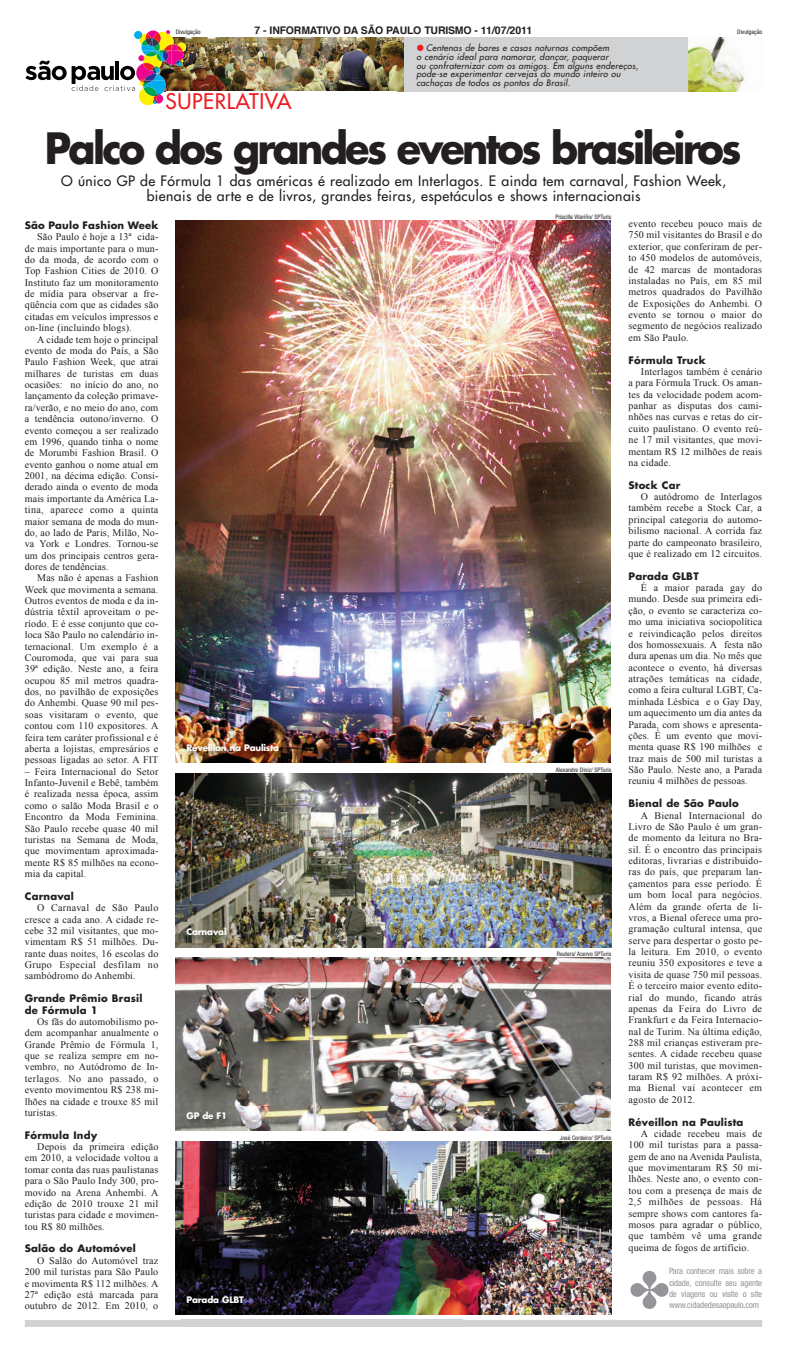
<style>
.page{position:relative;width:787px;height:1357px;background:#fff}
.page>*{position:absolute;margin:0;border:0;box-sizing:border-box;transform-origin:0 0}
.t1{font:700 42px "Futura Std";letter-spacing:-.07em;color:#231f20;scale:.95 1}
.t2{font:500 21px "Futura Std";letter-spacing:.03em;color:#ee1d23}
.t3{font:500 14px/15.8px "Futura Std";letter-spacing:.03em;color:#231f20;text-align:center}
.t4{font:700 10.5px "Helvetica";letter-spacing:-.015em;color:#231f20}
.t5{font:10.06px/11.4px "Times New Roman";letter-spacing:.015em;color:#231f20;text-align:justify}
.t6{font:700 10.06px/11.4px "Futura Std";letter-spacing:.02em;color:#231f20}
.t7{font:italic 500 8.75px/8.8px "Futura Std";letter-spacing:.03em;color:#231f20}
.t8{font:condensed 8.75px/11.4px "Helvetica Neue LT Std";letter-spacing:-.015em;color:#939598;text-align:justify}
.t9{font:700 8.75px "Futura Std";letter-spacing:-.02em;color:#fff}
.t10{font:condensed 6.12px "Helvetica Neue LT Std";color:#231f20}
</style>
<div class="page">
<div style="left:158px;top:37px;width:603px;height:55px;background:#d1d2d4"></div>
<img style="left:186px;top:37px;width:218px;height:54px">
<div style="left:25px;top:1320px;width:736px;height:7px;background:#d1d2d4"></div>
<img style="left:25px;top:30px;width:161px;height:75px">
<img style="left:688px;top:37px;width:73px;height:55px">
<div style="left:165px;top:92px;width:231px;height:27px;background:#fff"></div>
<img style="left:176px;top:1141px;width:435px;height:174px">
<img style="left:176px;top:221px;width:434px;height:542px">
<img style="left:176px;top:957px;width:434px;height:173px">
<img style="left:176px;top:773px;width:435px;height:174px">
<img style="left:181px;top:738px;width:281px;height:37px">
<img style="left:181px;top:922px;width:281px;height:37px">
<img style="left:181px;top:1106px;width:281px;height:37px">
<img style="left:181px;top:1290px;width:281px;height:30px">
<p class="t4" style="left:254px;top:26px;width:279px">7 - INFORMATIVO DA SÃO PAULO TURISMO - 11/07/2011</p>
<p class="t10" style="left:176px;top:30px;width:26px">Divulgação</p>
<p class="t10" style="left:737px;top:30px;width:26px">Divulgação</p>
<p class="t7" style="left:416px;top:44px;width:223px;text-indent:10px">Centenas de bares e casas noturnas compõem<br>o cenário ideal para namorar, dançar, paquerar<br>ou confraternizar com os amigos. Em alguns endereços, pode-se experimentar cervejas do mundo inteiro ou cachaças de todos os pontos do Brasil.</p>
<h2 class="t2" style="left:165px;top:91px;width:127px">SUPERLATIVA</h2>
<h1 class="t1" style="left:45px;top:129px;width:734px">Palco dos grandes eventos brasileiros</h1>
<h3 class="t3" style="left:61px;top:174px;width:666px">O único GP de Fórmula 1 das américas é realizado em Interlagos. E ainda tem carnaval, Fashion Week, bienais de arte e de livros, grandes feiras, espetáculos e shows internacionais</h3>
<p class="t6" style="left:25px;top:220px;width:135px">São Paulo Fashion Week</p>
<p class="t5" style="left:25px;top:231px;width:135px;text-indent:12px">São Paulo é hoje a 13ª cida&shy;de mais importante para o mun&shy;do da moda, de acordo com o Top Fashion Cities de 2010. O Instituto faz um monitoramento de mídia para observar a fre&shy;qüência com que as cidades são citadas em veículos impressos e on-line (incluindo blogs).</p>
<p class="t5" style="left:25px;top:333px;width:135px;text-indent:12px">A cidade tem hoje o principal evento de moda do País, a São Paulo Fashion Week, que atrai milhares de turistas em duas ocasiões: no início do ano, no lançamento da coleção primave&shy;ra/verão, e no meio do ano, com a tendência outono/inverno. O evento começou a ser realizado em 1996, quando tinha o nome de Morumbi Fashion Brasil. O evento ganhou o nome atual em 2001, na décima edição. Consi&shy;derado ainda o evento de moda mais importante da América La&shy;tina, aparece como a quinta maior semana de moda do mun&shy;do, ao lado de Paris, Milão, No&shy;va York e Londres. Tornou-se um dos principais centros gera&shy;dores de tendências.</p>
<p class="t5" style="left:25px;top:572px;width:135px;text-indent:12px">Mas não é apenas a Fashion Week que movimenta a semana.<br>Outros eventos de moda e da in&shy;dústria têxtil aproveitam o pe&shy;ríodo. E é esse conjunto que co&shy;loca São Paulo no calendário in&shy;ternacional. Um exemplo é a Couromoda, que vai para sua 39ª edição. Neste ano, a feira ocupou 85 mil metros quadra&shy;dos, no pavilhão de exposições do Anhembi. Quase 90 mil pes&shy;soas visitaram o evento, que contou com 110 expositores. A feira tem caráter profissional e é aberta a lojistas, empresários e pessoas ligadas ao setor. A FIT</p>
<p class="t5" style="left:25px;top:765px;width:135px">– Feira Internacional do Setor Infanto-Juvenil e Bebê, também é realizada nessa época, assim como o salão Moda Brasil e o Encontro da Moda Feminina.<br>São Paulo recebe quase 40 mil turistas na Semana de Moda, que movimentam aproximada&shy;mente R$ 85 milhões na econo&shy;mia da capital.</p>
<p class="t6" style="left:25px;top:891px;width:51px">Carnaval</p>
<p class="t5" style="left:25px;top:902px;width:135px;text-indent:12px">O Carnaval de São Paulo cresce a cada ano. A cidade re&shy;cebe 32 mil visitantes, que mo&shy;vimentam R$ 51 milhões. Du&shy;rante duas noites, 16 escolas do Grupo Especial desfilam no sambódromo do Anhembi.</p>
<p class="t6" style="left:25px;top:993px;width:119px">Grande Prêmio Brasil de Fórmula 1</p>
<p class="t5" style="left:25px;top:1016px;width:135px;text-indent:12px">Os fãs do automobilismo po&shy;dem acompanhar anualmente o Grande Prêmio de Fórmula 1, que se realiza sempre em no&shy;vembro, no Autódromo de In&shy;terlagos. No ano passado, o evento movimentou R$ 238 mi&shy;lhões na cidade e trouxe 85 mil turistas.</p>
<p class="t6" style="left:25px;top:1130px;width:74px">Fórmula Indy</p>
<p class="t5" style="left:25px;top:1141px;width:135px;text-indent:12px">Depois da primeira edição em 2010, a velocidade voltou a tomar conta das ruas paulistanas para o São Paulo Indy 300, pro&shy;movido na Arena Anhembi. A edição de 2010 trouxe 21 mil turistas para cidade e movimen&shy;tou R$ 80 milhões.</p>
<p class="t6" style="left:25px;top:1244px;width:113px">Salão do Automóvel</p>
<p class="t5" style="left:25px;top:1254px;width:135px;text-indent:12px">O Salão do Automóvel traz 200 mil turistas para São Paulo e movimenta R$ 112 milhões. A 27ª edição está marcada para outubro de 2012. Em 2010, o</p>
<p class="t9" style="left:186px;top:743px;width:94px">Réveillon na Paulista</p>
<p class="t9" style="left:186px;top:927px;width:42px">Carnaval</p>
<p class="t9" style="left:186px;top:1111px;width:42px">GP de F1</p>
<p class="t9" style="left:186px;top:1295px;width:59px">Parada GLBT</p>
<p class="t10" style="left:555px;top:214px;width:57px">Priscilla Vilariño/ SPTuris</p>
<p class="t10" style="left:555px;top:767px;width:57px">Alexandre Diniz/ SPTuris</p>
<p class="t10" style="left:556px;top:951px;width:56px">Reuters/ Acervo SPTuris</p>
<p class="t10" style="left:559px;top:1135px;width:53px">José Cordeiro/ SPTuris</p>
<p class="t5" style="left:628px;top:218px;width:135px">evento recebeu pouco mais de 750 mil visitantes do Brasil e do exterior, que conferiram de per&shy;to 450 modelos de automóveis, de 42 marcas de montadoras instaladas no País, em 85 mil metros quadrados do Pavilhão de Exposições do Anhembi. O evento se tornou o maior do segmento de negócios realizado em São Paulo.</p>
<p class="t6" style="left:628px;top:355px;width:79px">Fórmula Truck</p>
<p class="t5" style="left:628px;top:366px;width:135px;text-indent:12px">Interlagos também é cenário a para Fórmula Truck. Os aman&shy;tes da velocidade podem acom&shy;panhar as disputas dos cami&shy;nhões nas curvas e retas do cir&shy;cuito paulistano. O evento reú&shy;ne 17 mil visitantes, que movi&shy;mentam R$ 12 milhões de reais na cidade.</p>
<p class="t6" style="left:628px;top:480px;width:53px">Stock Car</p>
<p class="t5" style="left:628px;top:491px;width:135px;text-indent:12px">O autódromo de Interlagos também recebe a Stock Car, a principal categoria do automo&shy;bilismo nacional. A corrida faz parte do campeonato brasileiro, que é realizado em 12 circuitos.</p>
<p class="t6" style="left:628px;top:571px;width:72px">Parada GLBT</p>
<p class="t5" style="left:628px;top:582px;width:135px;text-indent:12px">É a maior parada gay do mundo. Desde sua primeira edi&shy;ção, o evento se caracteriza co&shy;mo uma iniciativa sociopolítica e reivindicação pelos direitos dos homossexuais. A festa não dura apenas um dia. No mês que acontece o evento, há diversas atrações temáticas na cidade, como a feira cultural LGBT, Ca&shy;minhada Lésbica e o Gay Day, um aquecimento um dia antes da Parada, com shows e apresenta&shy;ções. É um evento que movi&shy;menta quase R$ 190 milhões e traz mais de 500 mil turistas a São Paulo. Neste ano, a Parada reuniu 4 milhões de pessoas.</p>
<p class="t6" style="left:628px;top:798px;width:112px">Bienal de São Paulo</p>
<p class="t5" style="left:628px;top:809px;width:135px;text-indent:12px">A Bienal Internacional do Livro de São Paulo é um gran&shy;de momento da leitura no Bra&shy;sil. É o encontro das principais editoras, livrarias e distribuido&shy;ras do país, que preparam lan&shy;çamentos para esse período. É um bom local para negócios.<br>Além da grande oferta de li&shy;vros, a Bienal oferece uma pro&shy;gramação cultural intensa, que serve para despertar o gosto pe&shy;la leitura. Em 2010, o evento reuniu 350 expositores e teve a visita de quase 750 mil pessoas.<br>É o terceiro maior evento edito&shy;rial do mundo, ficando atrás apenas da Feira do Livro de Frankfurt e da Feira Internacio&shy;nal de Turim. Na última edição, 288 mil crianças estiveram pre&shy;sentes. A cidade recebeu quase 300 mil turistas, que movimen&shy;taram R$ 92 milhões. A próxi&shy;ma Bienal vai acontecer em agosto de 2012.</p>
<p class="t6" style="left:628px;top:1117px;width:116px">Réveillon na Paulista</p>
<p class="t5" style="left:628px;top:1128px;width:135px;text-indent:12px">A cidade recebeu mais de 100 mil turistas para a passa&shy;gem de ano na Avenida Paulista, que movimentaram R$ 50 mi&shy;lhões. Neste ano, o evento con&shy;tou com a presença de mais de 2,5 milhões de pessoas. Há sempre shows com cantores fa&shy;mosos para agradar o público, que também vê uma grande queima de fogos de artifício.</p>
<p class="t8" style="left:668px;top:1266px;width:95px">Para conhecer mais sobre a cidade, consulte seu agente de viagens ou visite o site www.cidadedesaopaulo.com</p>
</div>
